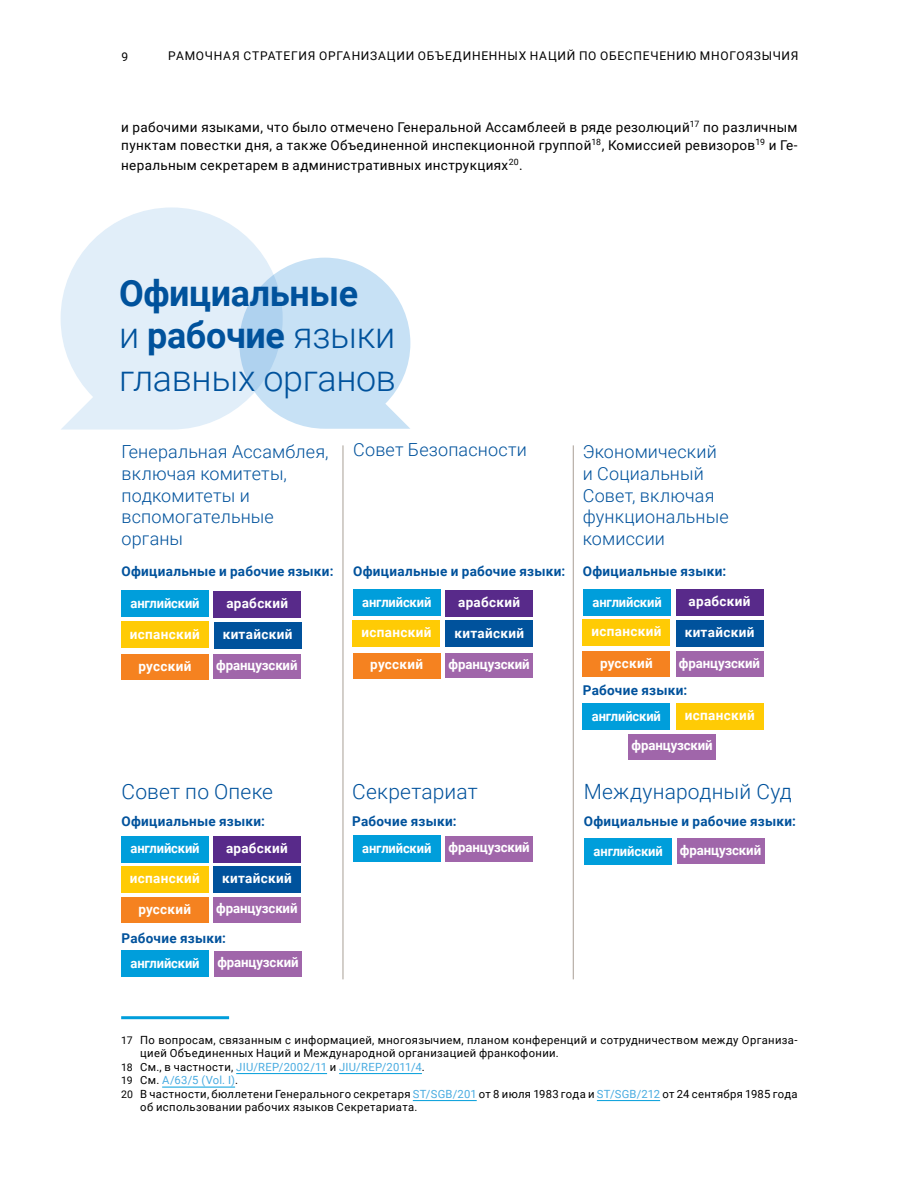
<style>
.page{position:relative;width:918px;height:1188px;background:#fff}
.page>*{position:absolute;margin:0;border:0;box-sizing:border-box;transform-origin:0 0}
.i_ii_iii_list{font:300 36.3px/42.6px "Roboto";letter-spacing:-.01em;color:#00529c}
.INFO_TITLE{font:300 21px "Roboto";letter-spacing:.01em;color:#00529c}
.INFO_TITLE-2{font:300 18px/21.6px "Roboto";letter-spacing:.01em;color:#00529c}
.TX_ragged_column{font:13.5px/18px "Roboto";letter-spacing:.025em;color:#000}
.LANGUAGES_NAME{font:700 13.5px "Roboto";letter-spacing:.025em;color:#fff}
.SUB_TITLE{font:700 13.5px "Roboto";letter-spacing:.02em;color:#00529c}
.LANGUAGES_NAME-2{font:700 13.5px "Roboto";letter-spacing:-.01em;color:#fff}
.LANGUAGES_NAME-3{font:700 13.5px "Roboto";letter-spacing:-.01em;color:#fff;scale:.96 1}
.INFO_TITLE-3{font:700 13.5px "Roboto";letter-spacing:.02em;color:#00529c}
.t1{font:12px "Roboto";letter-spacing:.06em;color:#000}
.FN_for_body_text{font:11.25px/13.5px "Roboto";letter-spacing:.03em;color:#000}
.FN_for_body_text-2{font:11.25px "Roboto";letter-spacing:.025em;color:#4aace1}
.s1{font-weight:700}
.s2{font-size:10.5px}
.s3{font-size:10.5px;color:#000}
.s4{color:#000}
.s5{color:#4aace1}
</style>
<div class="page">
<hr style="left:121px;top:1016px;width:108px;height:3px;background:#009edb">
<hr style="left:236px;top:1073px;width:91px;height:1px;background:#009edb">
<hr style="left:339px;top:1073px;width:83px;height:1px;background:#009edb">
<hr style="left:162px;top:1087px;width:73px;height:1px;background:#009edb">
<hr style="left:413px;top:1100px;width:64px;height:1px;background:#009edb">
<hr style="left:597px;top:1100px;width:63px;height:1px;background:#009edb">
<img style="left:121px;top:257px;width:644px;height:723px">
<svg style="left:283px;top:258px;width:127px;height:171px;background:#cde4f6"></svg>
<svg style="left:61px;top:207px;width:222px;height:223px;fill:#e1eef9"></svg>
<div style="left:583px;top:620px;width:87px;height:26px;background:#ffcb05"></div>
<hr style="left:343px;top:445px;width:1px;height:534px;background:#a99f96">
<hr style="left:573px;top:445px;width:1px;height:534px;background:#a99f96">
<div style="left:214px;top:591px;width:87px;height:27px;background:#582a8a"></div>
<div style="left:214px;top:622px;width:87px;height:26px;background:#00529c"></div>
<div style="left:122px;top:591px;width:87px;height:26px;background:#009edb"></div>
<div style="left:121px;top:654px;width:88px;height:26px;background:#f58220"></div>
<div style="left:121px;top:622px;width:87px;height:26px;background:#ffcb05"></div>
<div style="left:213px;top:655px;width:88px;height:24px;background:#a066aa"></div>
<div style="left:445px;top:590px;width:88px;height:26px;background:#582a8a"></div>
<div style="left:446px;top:621px;width:87px;height:26px;background:#00529c"></div>
<div style="left:353px;top:589px;width:88px;height:27px;background:#009edb"></div>
<div style="left:353px;top:653px;width:87px;height:26px;background:#f58220"></div>
<div style="left:353px;top:621px;width:87px;height:26px;background:#ffcb05"></div>
<div style="left:446px;top:654px;width:87px;height:24px;background:#a066aa"></div>
<div style="left:584px;top:590px;width:87px;height:26px;background:#009edb"></div>
<div style="left:583px;top:652px;width:87px;height:25px;background:#f58220"></div>
<div style="left:676px;top:590px;width:87px;height:26px;background:#582a8a"></div>
<div style="left:676px;top:620px;width:87px;height:26px;background:#00529c"></div>
<div style="left:676px;top:652px;width:87px;height:25px;background:#a066aa"></div>
<div style="left:583px;top:704px;width:87px;height:26px;background:#009edb"></div>
<div style="left:676px;top:704px;width:87px;height:26px;background:#ffcb05"></div>
<div style="left:629px;top:734px;width:87px;height:26px;background:#a066aa"></div>
<div style="left:213px;top:836px;width:88px;height:26px;background:#582a8a"></div>
<div style="left:213px;top:867px;width:88px;height:26px;background:#00529c"></div>
<div style="left:122px;top:836px;width:87px;height:26px;background:#009edb"></div>
<div style="left:121px;top:867px;width:87px;height:26px;background:#ffcb05"></div>
<div style="left:121px;top:898px;width:87px;height:25px;background:#f58220"></div>
<div style="left:213px;top:897px;width:88px;height:25px;background:#a066aa"></div>
<div style="left:122px;top:951px;width:87px;height:26px;background:#009edb"></div>
<div style="left:214px;top:951px;width:88px;height:25px;background:#a066aa"></div>
<div style="left:353px;top:836px;width:88px;height:26px;background:#009edb"></div>
<div style="left:446px;top:836px;width:87px;height:25px;background:#a066aa"></div>
<div style="left:585px;top:839px;width:87px;height:26px;background:#009edb"></div>
<div style="left:677px;top:839px;width:87px;height:25px;background:#a066aa"></div>
<p class="t1" style="left:121px;top:48px;width:8px">9</p>
<p class="t1" style="left:168px;top:48px;width:632px">РАМОЧНАЯ СТРАТЕГИЯ ОРГАНИЗАЦИИ ОБЪЕДИНЕННЫХ НАЦИЙ ПО ОБЕСПЕЧЕНИЮ МНОГОЯЗЫЧИЯ</p>
<p class="TX_ragged_column" style="left:121px;top:118px;width:678px">и рабочими языками, что было отмечено Генеральной Ассамблеей в ряде резолюций<sup>17</sup> по различным пунктам повестки дня, а также Объединенной инспекционной группой<sup>18</sup>, Комиссией ревизоров<sup>19</sup> и Ге-</p>
<p class="TX_ragged_column" style="left:121px;top:156px;width:403px">неральным секретарем в административных инструкциях<sup>20</sup>.</p>
<p class="i_ii_iii_list" style="left:119px;top:270px;width:279px"><span class="s1">Официальные<br></span>и <span class="s1">рабочие</span> языки главных органов</p>
<p class="INFO_TITLE-2" style="left:122px;top:441px;width:209px">Генеральная Ассамблея, включая комитеты, подкомитеты и вспомогательные органы</p>
<p class="SUB_TITLE" style="left:122px;top:562px;width:214px">Официальные и рабочие языки:</p>
<p class="LANGUAGES_NAME" style="left:226px;top:594px;width:63px">арабский</p>
<p class="LANGUAGES_NAME" style="left:223px;top:625px;width:71px">китайский</p>
<p class="LANGUAGES_NAME-3" style="left:131px;top:594px;width:73px">английский</p>
<p class="LANGUAGES_NAME" style="left:130px;top:624px;width:71px">испанский</p>
<p class="INFO_TITLE-2" style="left:353px;top:438px;width:175px">Совет Безопасности</p>
<p class="SUB_TITLE" style="left:353px;top:561px;width:214px">Официальные и рабочие языки:</p>
<p class="LANGUAGES_NAME" style="left:458px;top:592px;width:63px">арабский</p>
<p class="LANGUAGES_NAME" style="left:454px;top:623px;width:71px">китайский</p>
<p class="LANGUAGES_NAME-3" style="left:362px;top:592px;width:73px">английский</p>
<p class="LANGUAGES_NAME" style="left:362px;top:623px;width:71px">испанский</p>
<p class="LANGUAGES_NAME" style="left:139px;top:656px;width:54px">русский</p>
<p class="LANGUAGES_NAME-2" style="left:216px;top:656px;width:83px">французский</p>
<p class="LANGUAGES_NAME" style="left:370px;top:655px;width:54px">русский</p>
<p class="LANGUAGES_NAME-2" style="left:449px;top:655px;width:83px">французский</p>
<p class="INFO_TITLE" style="left:122px;top:777px;width:153px">Совет по Опеке</p>
<p class="INFO_TITLE-3" style="left:122px;top:812px;width:145px">Официальные языки:</p>
<p class="LANGUAGES_NAME" style="left:226px;top:838px;width:63px">арабский</p>
<p class="LANGUAGES_NAME" style="left:222px;top:869px;width:71px">китайский</p>
<p class="LANGUAGES_NAME-3" style="left:131px;top:839px;width:73px">английский</p>
<p class="LANGUAGES_NAME" style="left:130px;top:869px;width:71px">испанский</p>
<p class="LANGUAGES_NAME" style="left:138px;top:900px;width:54px">русский</p>
<p class="LANGUAGES_NAME-2" style="left:216px;top:899px;width:83px">французский</p>
<p class="SUB_TITLE" style="left:122px;top:929px;width:106px">Рабочие языки:</p>
<p class="LANGUAGES_NAME-3" style="left:131px;top:953px;width:73px">английский</p>
<p class="LANGUAGES_NAME-2" style="left:217px;top:953px;width:83px">французский</p>
<p class="INFO_TITLE" style="left:352px;top:777px;width:127px">Секретариат</p>
<p class="SUB_TITLE" style="left:352px;top:812px;width:106px">Рабочие языки:</p>
<p class="LANGUAGES_NAME-3" style="left:362px;top:839px;width:73px">английский</p>
<p class="LANGUAGES_NAME-2" style="left:449px;top:838px;width:83px">французский</p>
<p class="INFO_TITLE-2" style="left:583px;top:441px;width:147px">Экономический и Социальный<br>Совет, включая функциональные комиссии</p>
<p class="SUB_TITLE" style="left:583px;top:562px;width:145px">Официальные языки:</p>
<p class="LANGUAGES_NAME-3" style="left:593px;top:592px;width:73px">английский</p>
<p class="LANGUAGES_NAME" style="left:592px;top:622px;width:71px">испанский</p>
<p class="LANGUAGES_NAME" style="left:600px;top:654px;width:54px">русский</p>
<p class="LANGUAGES_NAME" style="left:689px;top:592px;width:63px">арабский</p>
<p class="LANGUAGES_NAME" style="left:685px;top:622px;width:71px">китайский</p>
<p class="LANGUAGES_NAME-2" style="left:679px;top:654px;width:83px">французский</p>
<p class="SUB_TITLE" style="left:583px;top:681px;width:106px">Рабочие языки:</p>
<p class="LANGUAGES_NAME-3" style="left:592px;top:707px;width:73px">английский</p>
<p class="LANGUAGES_NAME" style="left:685px;top:706px;width:71px">испанский</p>
<p class="LANGUAGES_NAME-2" style="left:632px;top:736px;width:83px">французский</p>
<p class="INFO_TITLE" style="left:584px;top:777px;width:209px">Международный Суд</p>
<p class="SUB_TITLE" style="left:584px;top:812px;width:214px">Официальные и рабочие языки:</p>
<p class="LANGUAGES_NAME-3" style="left:594px;top:841px;width:73px">английский</p>
<p class="LANGUAGES_NAME-2" style="left:680px;top:841px;width:83px">французский</p>
<p class="FN_for_body_text" style="left:140px;top:1033px;width:659px;text-indent:-19px"><span class="s2">17</span> По вопросам, связанным с информацией, многоязычием, планом конференций и сотрудничеством между Организа&shy;цией Объединенных Наций и Международной организацией франкофонии.</p>
<p class="FN_for_body_text-2" style="left:121px;top:1059px;width:305px"><span class="s3">18</span> <span class="s4">См., в частности,</span> JIU/REP/2002/11 <span class="s4">и</span> JIU/REP/2011/4<span class="s4">.</span></p>
<p class="FN_for_body_text-2" style="left:121px;top:1073px;width:118px"><span class="s3">19</span> <span class="s4">См.</span> A/63/5 (Vol. I)<span class="s4">.</span></p>
<p class="FN_for_body_text" style="left:140px;top:1087px;width:659px;text-indent:-19px"><span class="s2">20</span> В частности, бюллетени Генерального секретаря <span class="s5">ST/SGB/201</span> от 8 июля 1983 года и <span class="s5">ST/SGB/212</span> от 24 сентября 1985 года об использовании рабочих языков Секретариата.</p>
</div>
